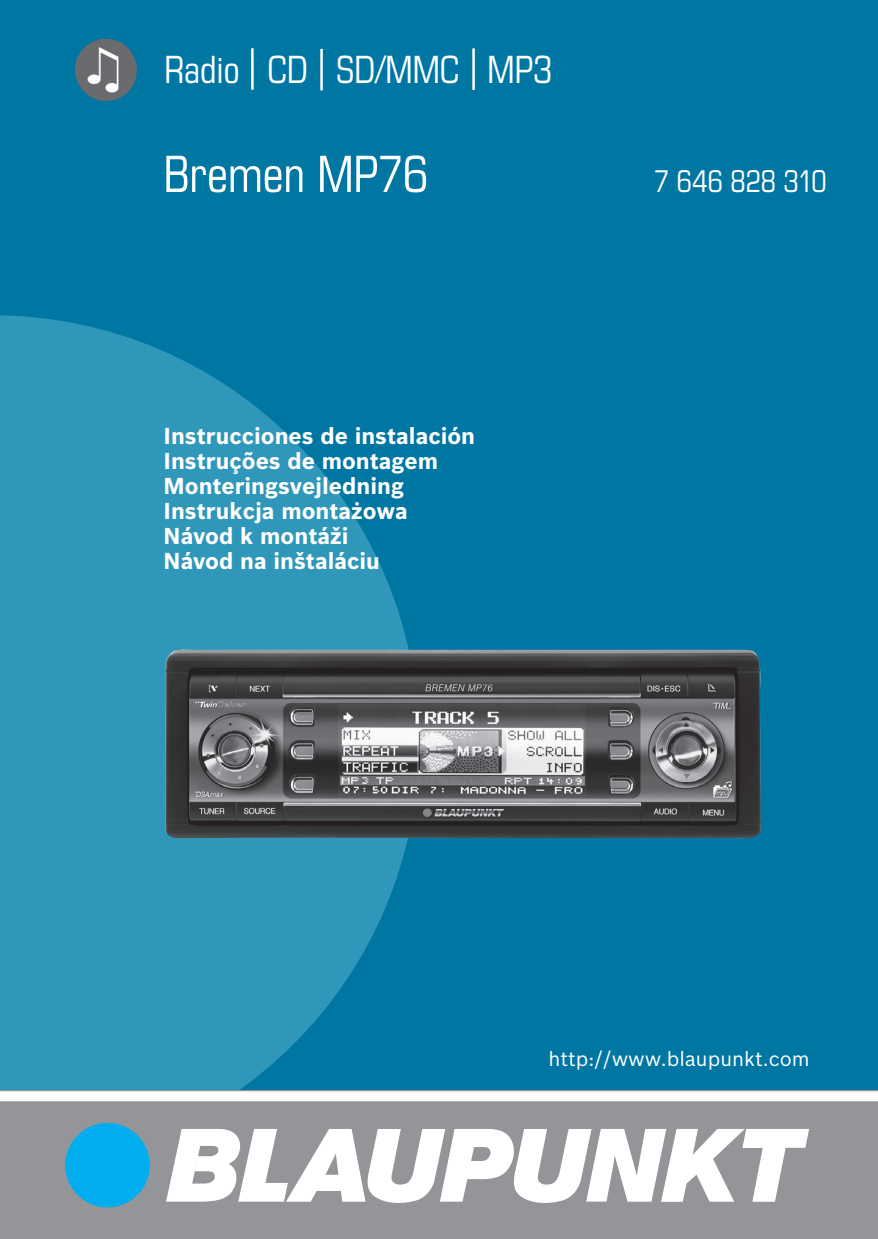
<style>
.page{position:relative;width:878px;height:1239px;background:#fff}
.page>*{position:absolute;margin:0;border:0;box-sizing:border-box;transform-origin:0 0}
.t1{font:50px "Blaupunkt Style Reg Cond OT";color:#fff}
.t2{font:37.5px "Blaupunkt Style Reg Cond OT";color:#fff}
.t3{font:30px "Blaupunkt Style Reg Cond OT";color:#fff}
.t4{font:700 22.5px/25px "Bosch Sans";color:#fff}
.t5{font:20px "Bosch Sans";color:#fff}
</style>
<div class="page">
<div style="left:0;top:0;width:877px;height:1090px;background:#0076a3"></div>
<svg style="left:0;top:315px;width:418px;height:775px;background:#2590b4"></svg>
<div style="left:0;top:1090px;width:877px;height:149px;background:#939598"></div>
<hr style="left:251px;top:48px;width:2px;height:42px;background:#fff">
<hr style="left:320px;top:49px;width:3px;height:41px;background:#fff">
<div style="left:0;top:1091px;width:877px;height:10px;background:#fff"></div>
<div style="left:66px;top:1123px;width:83px;height:84px;background:#00aeef;border-radius:50%"></div>
<svg style="left:166px;top:1129px;width:643px;height:74px"></svg>
<img style="left:74px;top:39px;width:63px;height:63px">
<hr style="left:472px;top:48px;width:3px;height:42px;background:#fff">
<img style="left:165px;top:649px;width:597px;height:192px">
<h2 class="t2" style="left:164px;top:55px;width:389px">Radio CD SD/MMC MP3</h2>
<h1 class="t1" style="left:163px;top:154px;width:266px">Bremen MP76</h1>
<p class="t4" style="left:163px;top:425px;width:313px">Instrucciones de instalación<br>Instruções de montagem<br>Monteringsvejledning<br>Instrukcja montażowa<br>Návod k montáži<br>Návod na inštaláciu</p>
<h3 class="t3" style="left:654px;top:169px;width:174px">7 646 828 310</h3>
<p class="t5" style="left:548px;top:1050px;width:263px">http://www.blaupunkt.com</p>
</div>
